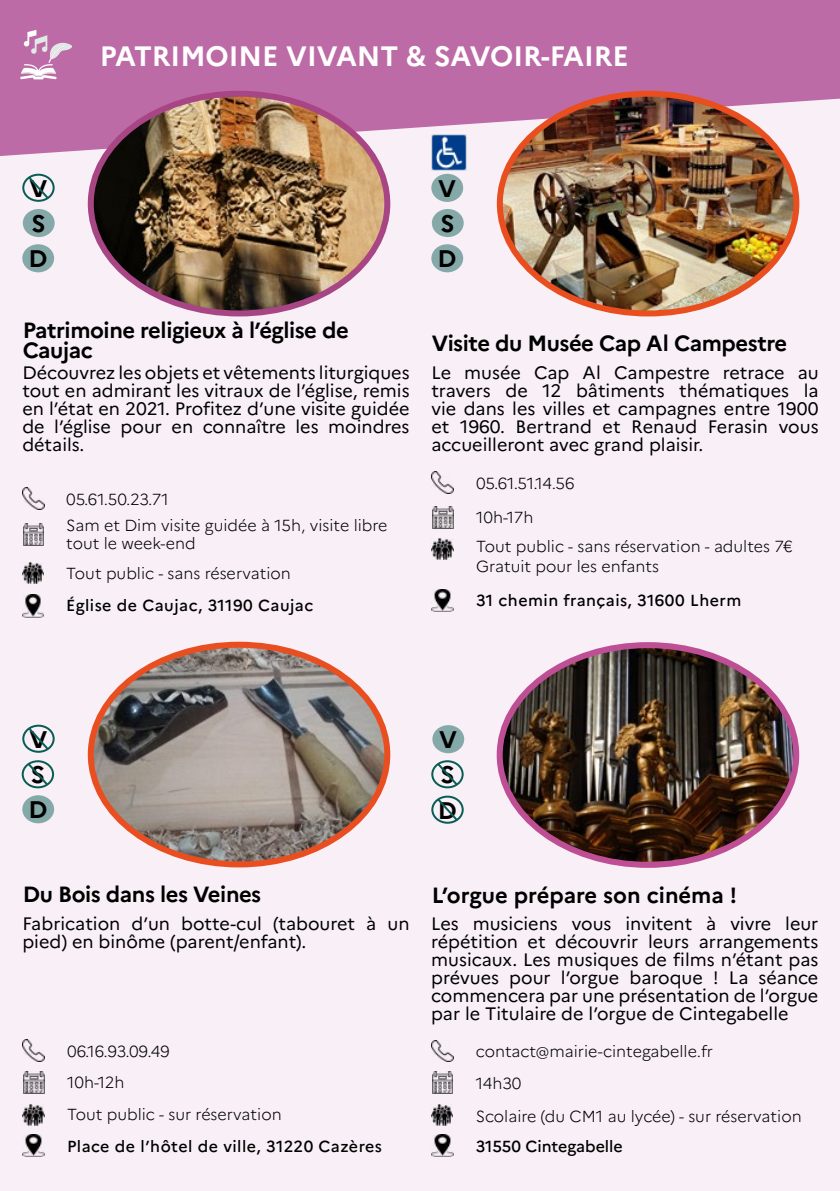
<style>
.page{position:relative;width:840px;height:1191px;background:#fff}
.page>*{position:absolute;margin:0;border:0;box-sizing:border-box;transform-origin:0 0}
.t1{font:700 28px "Marianne";color:#fff}
.t2{font:700 24px "Marianne";color:#000}
.t3{font:700 22px/20px "Marianne";letter-spacing:-.02em;color:#000}
.t4{font:700 22px "Marianne";color:#000}
.t5{font:18px/18px "Marianne";color:#000;text-align:justify}
.t6{font:300 16px/18px "Marianne";color:#000}
.t7{font:500 16px "Marianne";letter-spacing:.03em;color:#000}
.t8{font:500 16px "Marianne";color:#000}
</style>
<div class="page">
<div style="left:0;top:0;width:839px;height:1191px;background:#f8f0f6"></div>
<div style="left:0;top:0;width:839px;height:159px;background:#bd6ba6"></div>
<hr style="left:839px;top:0;width:1px;height:1191px;background:#bd6ba6">
<svg style="left:839px;top:98px;width:1px;height:61px"></svg>
<svg style="left:20px;top:30px;width:52px;height:49px;background:#cb92bb"></svg>
<div style="left:24px;top:210px;width:30px;height:26px;background:#85a9a8;border-radius:50%"></div>
<div style="left:23px;top:209px;width:32px;height:28px;border:2px solid #085d55;border-radius:50%"></div>
<div style="left:23px;top:245px;width:30px;height:26px;background:#85a9a8;border-radius:50%"></div>
<div style="left:22px;top:244px;width:32px;height:28px;border:2px solid #085d55;border-radius:50%"></div>
<img style="left:91px;top:94px;width:295px;height:219px">
<div style="left:88px;top:91px;width:302px;height:225px;border:6px solid #a74585;border-radius:50%"></div>
<img style="left:22px;top:488px;width:22px;height:21px">
<img style="left:22px;top:562px;width:22px;height:21px">
<img style="left:24px;top:523px;width:20px;height:22px">
<img style="left:22px;top:595px;width:22px;height:22px">
<div style="left:22px;top:174px;width:33px;height:28px;border:2px solid #085d55;border-radius:50%"></div>
<svg style="left:26px;top:175px;width:24px;height:26px"></svg>
<div style="left:23px;top:796px;width:30px;height:26px;background:#85a9a8;border-radius:50%"></div>
<div style="left:22px;top:795px;width:32px;height:28px;border:2px solid #085d55;border-radius:50%"></div>
<img style="left:91px;top:648px;width:296px;height:216px">
<div style="left:88px;top:641px;width:302px;height:226px;border:6px solid #e94e21;border-radius:50%"></div>
<img style="left:23px;top:1039px;width:21px;height:22px">
<img style="left:22px;top:1104px;width:22px;height:21px">
<img style="left:24px;top:1071px;width:20px;height:22px">
<img style="left:23px;top:1134px;width:21px;height:23px">
<div style="left:22px;top:724px;width:33px;height:29px;border:2px solid #085d55;border-radius:50%"></div>
<svg style="left:26px;top:725px;width:24px;height:27px"></svg>
<div style="left:433px;top:726px;width:30px;height:26px;background:#85a9a8;border-radius:50%"></div>
<div style="left:432px;top:725px;width:32px;height:28px;border:2px solid #085d55;border-radius:50%"></div>
<img style="left:503px;top:645px;width:292px;height:220px">
<div style="left:496px;top:642px;width:302px;height:226px;border:6px solid #bf4f95;border-radius:50%"></div>
<img style="left:431px;top:1040px;width:22px;height:21px">
<img style="left:431px;top:1104px;width:21px;height:21px">
<img style="left:432px;top:1071px;width:20px;height:22px">
<img style="left:431px;top:1134px;width:22px;height:23px">
<div style="left:431px;top:760px;width:32px;height:28px;border:2px solid #085d55;border-radius:50%"></div>
<svg style="left:435px;top:761px;width:24px;height:26px"></svg>
<div style="left:431px;top:795px;width:32px;height:28px;border:2px solid #085d55;border-radius:50%"></div>
<svg style="left:435px;top:796px;width:24px;height:26px"></svg>
<div style="left:432px;top:210px;width:30px;height:26px;background:#85a9a8;border-radius:50%"></div>
<div style="left:431px;top:209px;width:32px;height:28px;border:2px solid #085d55;border-radius:50%"></div>
<div style="left:432px;top:245px;width:30px;height:26px;background:#85a9a8;border-radius:50%"></div>
<div style="left:431px;top:244px;width:32px;height:28px;border:2px solid #085d55;border-radius:50%"></div>
<img style="left:499px;top:94px;width:296px;height:219px">
<div style="left:496px;top:91px;width:302px;height:225px;border:6px solid #e94e1f;border-radius:50%"></div>
<img style="left:431px;top:471px;width:22px;height:22px">
<img style="left:431px;top:539px;width:22px;height:21px">
<img style="left:432px;top:506px;width:21px;height:22px">
<img style="left:431px;top:589px;width:22px;height:22px">
<div style="left:432px;top:175px;width:30px;height:26px;background:#85a9a8;border-radius:50%"></div>
<div style="left:431px;top:174px;width:32px;height:28px;border:2px solid #085d55;border-radius:50%"></div>
<img style="left:431px;top:135px;width:35px;height:35px">
<svg style="left:26px;top:761px;width:24px;height:26px"></svg>
<div style="left:22px;top:760px;width:32px;height:28px;border:2px solid #085d55;border-radius:50%"></div>
<p class="t2" style="left:29px;top:170px;width:19px">V</p>
<p class="t2" style="left:31px;top:205px;width:16px">S</p>
<p class="t2" style="left:28px;top:240px;width:21px">D</p>
<h1 class="t1" style="left:100px;top:34px;width:530px">PATRIMOINE VIVANT &amp; SAVOIR-FAIRE</h1>
<p class="t2" style="left:438px;top:170px;width:19px">V</p>
<p class="t2" style="left:440px;top:205px;width:16px">S</p>
<p class="t2" style="left:437px;top:240px;width:21px">D</p>
<p class="t3" style="left:23px;top:318px;width:327px">Patrimoine religieux à l’église de<br>Caujac</p>
<p class="t5" style="left:22px;top:362px;width:388px">Découvrez les objets et vêtements liturgiques tout en admirant les vitraux de l’église, remis en l’état en 2021. Profitez d’une visite guidée de l’église pour en connaître les moindres détails.</p>
<p class="t6" style="left:66px;top:489px;width:104px">05.61.50.23.71</p>
<p class="t6" style="left:66px;top:515px;width:322px">Sam et Dim visite guidée à 15h, visite libre tout le week-end</p>
<p class="t6" style="left:66px;top:563px;width:226px">Tout public - sans réservation</p>
<p class="t7" style="left:66px;top:592px;width:248px">Église de Caujac, 31190 Caujac</p>
<p class="t3" style="left:431px;top:332px;width:357px">Visite du Musée Cap Al Campestre</p>
<p class="t5" style="left:431px;top:362px;width:388px">Le musée Cap Al Campestre retrace au travers de 12 bâtiments thématiques la vie dans les villes et campagnes entre 1900 et 1960. Bertrand et Renaud Ferasin vous accueilleront avec grand plaisir.</p>
<p class="t6" style="left:476px;top:472px;width:100px">05.61.51.14.56</p>
<p class="t6" style="left:476px;top:507px;width:59px">10h-17h</p>
<p class="t6" style="left:476px;top:536px;width:318px">Tout public - sans réservation - adultes 7€</p>
<p class="t6" style="left:476px;top:556px;width:184px">Gratuit pour les enfants</p>
<p class="t7" style="left:476px;top:588px;width:267px">31 chemin français, 31600 Lherm</p>
<p class="t2" style="left:29px;top:720px;width:19px">V</p>
<p class="t2" style="left:439px;top:721px;width:19px">V</p>
<p class="t2" style="left:31px;top:756px;width:16px">S</p>
<p class="t2" style="left:28px;top:791px;width:21px">D</p>
<p class="t2" style="left:440px;top:756px;width:16px">S</p>
<p class="t2" style="left:438px;top:791px;width:21px">D</p>
<p class="t3" style="left:23px;top:882px;width:240px">Du Bois dans les Veines</p>
<p class="t4" style="left:431px;top:878px;width:307px">L’orgue prépare son cinéma !</p>
<p class="t5" style="left:22px;top:913px;width:388px">Fabrication d’un botte-cul (tabouret à un pied) en binôme (parent/enfant).</p>
<p class="t5" style="left:431px;top:913px;width:388px">Les musiciens vous invitent à vivre leur répétition et découvrir leurs arrangements musicaux. Les musiques de films n’étant pas prévues pour l’orgue baroque ! La séance commencera par une présentation de l’orgue par le Titulaire de l’orgue de Cintegabelle</p>
<p class="t6" style="left:67px;top:1040px;width:104px">06.16.93.09.49</p>
<p class="t6" style="left:67px;top:1072px;width:59px">10h-12h</p>
<p class="t6" style="left:67px;top:1104px;width:216px">Tout public - sur réservation</p>
<p class="t7" style="left:67px;top:1133px;width:316px">Place de l’hôtel de ville, 31220 Cazères</p>
<p class="t6" style="left:475px;top:1041px;width:239px">contact@mairie-cintegabelle.fr</p>
<p class="t6" style="left:475px;top:1072px;width:47px">14h30</p>
<p class="t6" style="left:475px;top:1105px;width:327px">Scolaire (du CM1 au lycée) - sur réservation</p>
<p class="t8" style="left:475px;top:1134px;width:148px">31550 Cintegabelle</p>
</div>
